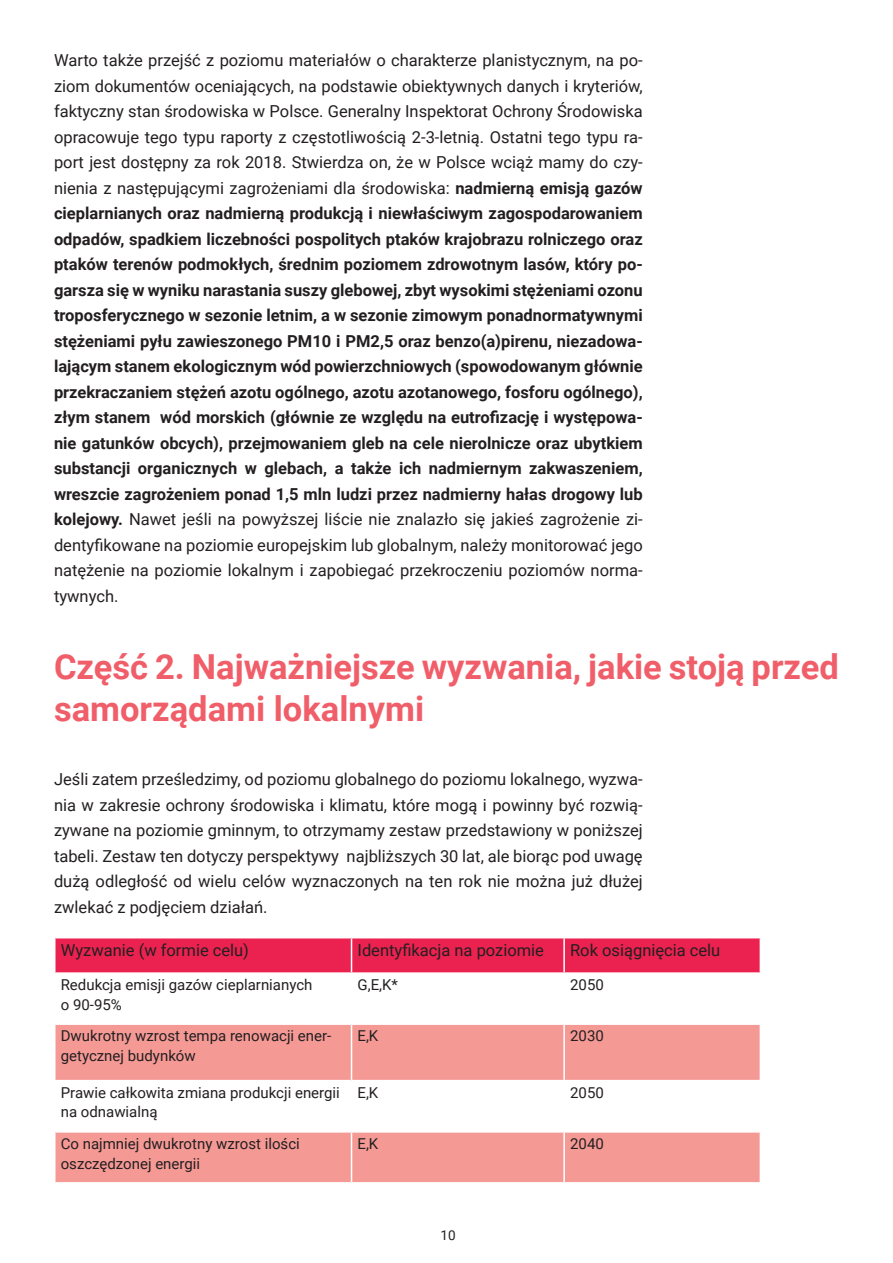
<style>
.page{position:relative;width:893px;height:1263px;background:#fff}
.page>*{position:absolute;margin:0;border:0;box-sizing:border-box;transform-origin:0 0}
.t1{font:700 34.5px/42px "Roboto";color:#f05e69}
.t2{font:700 16.5px/25.5px "Roboto";color:#231f20;text-align:justify}
.t3{font:16.5px/25.5px "Roboto";color:#231f20;text-align:justify}
.t4{font:15px/19.5px "Roboto";color:#231f20}
.t5{font:13.5px "Roboto";color:#231f20}
.s1{font-weight:400}
</style>
<div class="page">
<div style="left:56px;top:938px;width:704px;height:34px;background:#eb2250"></div>
<svg style="left:56px;top:1025px;width:704px;height:157px;fill:#f59995"></svg>
<hr style="left:351px;top:938px;width:1px;height:34px;background:#fff">
<hr style="left:563px;top:938px;width:2px;height:34px;background:#fff">
<hr style="left:351px;top:1025px;width:1px;height:55px;background:#fff">
<hr style="left:563px;top:1025px;width:2px;height:55px;background:#fff">
<hr style="left:54px;top:1080px;width:297px;height:1px;background:#fff">
<hr style="left:351px;top:1080px;width:213px;height:1px;background:#fff">
<hr style="left:351px;top:1081px;width:1px;height:50px;background:#fff">
<hr style="left:564px;top:1080px;width:197px;height:1px;background:#fff">
<hr style="left:563px;top:1081px;width:2px;height:50px;background:#fff">
<hr style="left:54px;top:1131px;width:297px;height:1px;background:#fff">
<hr style="left:351px;top:1131px;width:213px;height:1px;background:#fff">
<hr style="left:351px;top:1132px;width:1px;height:50px;background:#fff">
<hr style="left:564px;top:1131px;width:197px;height:1px;background:#fff">
<hr style="left:563px;top:1132px;width:2px;height:50px;background:#fff">
<p class="t2" style="left:54px;top:47px;width:590px"><span class="s1">Warto także przejść z poziomu materiałów o charakterze planistycznym, na po&shy;ziom dokumentów oceniających, na podstawie obiektywnych danych i kryteriów, faktyczny stan środowiska w Polsce. Generalny Inspektorat Ochrony Środowiska opracowuje tego typu raporty z częstotliwością 2-3-letnią. Ostatni tego typu ra&shy;port jest dostępny za rok 2018. Stwierdza on, że w Polsce wciąż mamy do czy&shy;nienia z następującymi zagrożeniami dla środowiska:</span> nadmierną emisją gazów cieplarnianych oraz nadmierną produkcją i niewłaściwym zagospodarowaniem odpadów, spadkiem liczebności pospolitych ptaków krajobrazu rolniczego oraz ptaków terenów podmokłych, średnim poziomem zdrowotnym lasów, który po&shy;garsza się w wyniku narastania suszy glebowej, zbyt wysokimi stężeniami ozonu troposferycznego w sezonie letnim, a w sezonie zimowym ponadnormatywnymi stężeniami pyłu zawieszonego PM10 i PM2,5 oraz benzo(a)pirenu, niezadowa&shy;lającym stanem ekologicznym wód powierzchniowych (spowodowanym głównie przekraczaniem stężeń azotu ogólnego, azotu azotanowego, fosforu ogólnego), złym stanem wód morskich (głównie ze względu na eutrofizację i występowa&shy;nie gatunków obcych), przejmowaniem gleb na cele nierolnicze oraz ubytkiem substancji organicznych w glebach, a także ich nadmiernym zakwaszeniem, wreszcie zagrożeniem ponad 1,5 mln ludzi przez nadmierny hałas drogowy lub kolejowy. <span class="s1">Nawet jeśli na powyższej liście nie znalazło się jakieś zagrożenie zi&shy;dentyfikowane na poziomie europejskim lub globalnym, należy monitorować jego natężenie na poziomie lokalnym i zapobiegać przekroczeniu poziomów norma&shy;tywnych.</span></p>
<h1 class="t1" style="left:54px;top:644px;width:786px">Część 2. Najważniejsze wyzwania, jakie stoją przed samorządami lokalnymi</h1>
<p class="t3" style="left:54px;top:766px;width:590px">Jeśli zatem prześledzimy, od poziomu globalnego do poziomu lokalnego, wyzwa&shy;nia w zakresie ochrony środowiska i klimatu, które mogą i powinny być rozwią&shy;zywane na poziomie gminnym, to otrzymamy zestaw przedstawiony w poniższej tabeli. Zestaw ten dotyczy perspektywy najbliższych 30 lat, ale biorąc pod uwagę dużą odległość od wielu celów wyznaczonych na ten rok nie można już dłużej zwlekać z podjęciem działań.</p>
<p class="t3" style="left:61px;top:937px;width:190px">Wyzwanie (w formie celu)</p>
<p class="t3" style="left:358px;top:937px;width:188px">Identyfikacja na poziomie</p>
<p class="t3" style="left:570px;top:937px;width:152px">Rok osiągnięcia celu</p>
<p class="t4" style="left:61px;top:975px;width:253px">Redukcja emisji gazów cieplarnianych o 90-95%</p>
<p class="t4" style="left:357px;top:975px;width:42px">G,E,K*</p>
<p class="t4" style="left:570px;top:975px;width:35px">2050</p>
<p class="t4" style="left:61px;top:1026px;width:272px">Dwukrotny wzrost tempa renowacji ener&shy;getycznej budynków</p>
<p class="t4" style="left:357px;top:1026px;width:22px">E,K</p>
<p class="t4" style="left:570px;top:1026px;width:35px">2030</p>
<p class="t4" style="left:61px;top:1082px;width:281px">Prawie całkowita zmiana produkcji energii na odnawialną</p>
<p class="t4" style="left:357px;top:1082px;width:22px">E,K</p>
<p class="t4" style="left:570px;top:1082px;width:35px">2050</p>
<p class="t4" style="left:61px;top:1133px;width:241px">Co najmniej dwukrotny wzrost ilości oszczędzonej energii</p>
<p class="t4" style="left:357px;top:1133px;width:22px">E,K</p>
<p class="t4" style="left:570px;top:1133px;width:35px">2040</p>
<p class="t5" style="left:440px;top:1226px;width:17px">10</p>
</div>
